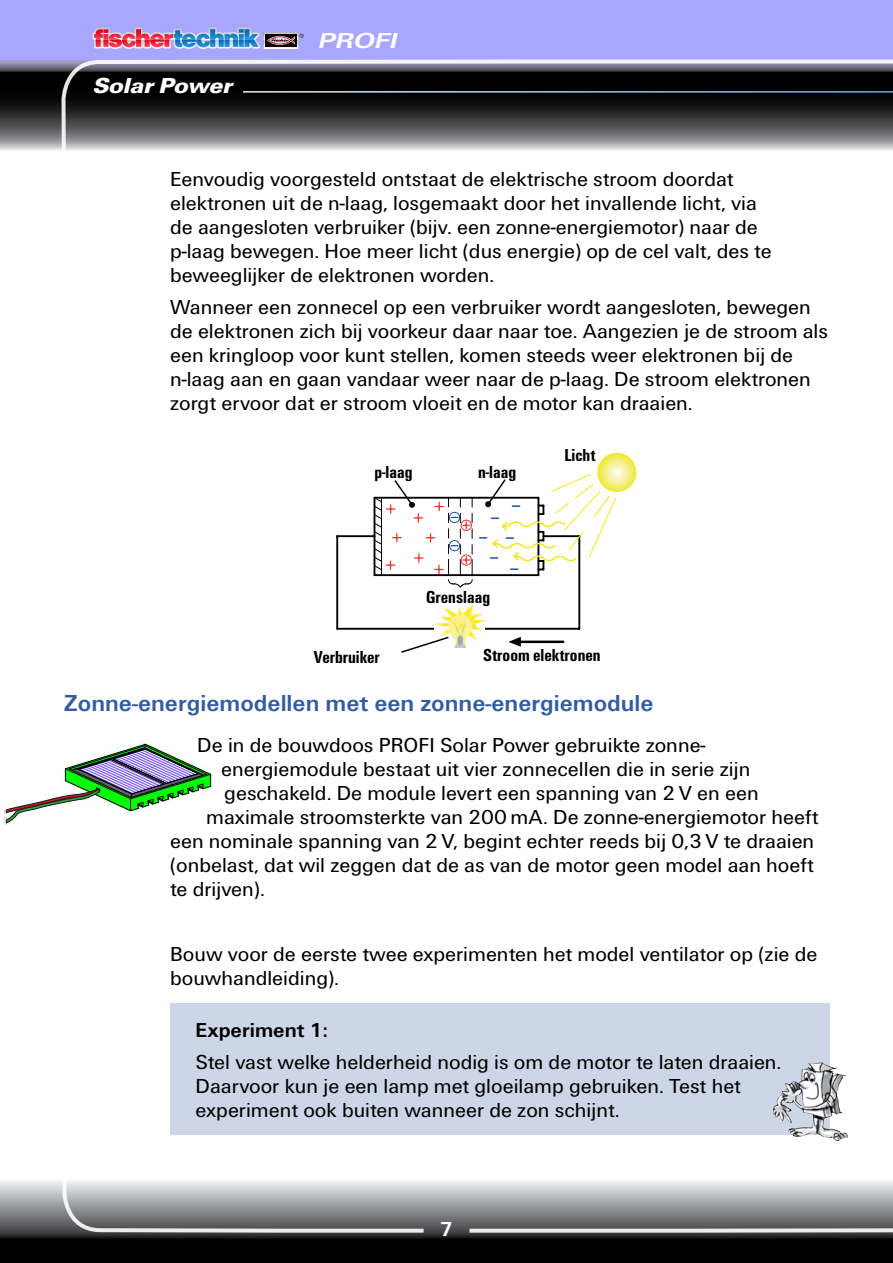
<style>
.page{position:relative;width:893px;height:1263px;background:#fff}
.page>*{position:absolute;margin:0;border:0;box-sizing:border-box;transform-origin:0 0}
.t1{font:700 24px "Fi We";color:#345d9f}
.t2{font:italic 900 22.5px "Fi We";color:#fff;scale:1.1 1}
.t3{font:italic 700 22.5px "Fi We";color:#fff;scale:1.3 1}
.t4{font:21px/24px "Fi We";color:#000}
.t5{font:700 21px "Fi We";color:#000}
.t6{font:700 21px "Fi We";color:#fff}
.t7{font:700 condensed 18px "Fi We";color:#000}
</style>
<div class="page">
<svg style="left:0;top:1181px;width:893px;height:82px;background:#212222"></svg>
<svg style="left:0;top:60px;width:60px;height:90px;background:#424145"></svg>
<div style="left:0;top:0;width:893px;height:60px;background:#a8a6ff"></div>
<svg style="left:298px;top:34px;width:6px;height:12px"></svg>
<svg style="left:92px;top:28px;width:168px;height:21px"></svg>
<svg style="left:264px;top:32px;width:34px;height:17px"></svg>
<svg style="left:60px;top:59px;width:833px;height:91px;background:#48484c"></svg>
<hr style="left:243px;top:91px;width:650px;height:2px;background:#fff">
<svg style="left:60px;top:1181px;width:368px;height:63px;background:#8a8b8d"></svg>
<svg style="left:465px;top:1181px;width:428px;height:63px;background:#8a8b8d"></svg>
<div style="left:170px;top:1004px;width:659px;height:131px;background:#ccd6e7"></div>
<hr style="left:337px;top:628px;width:99px;height:2px;background:#000">
<hr style="left:484px;top:628px;width:95px;height:2px;background:#000">
<hr style="left:578px;top:536px;width:2px;height:93px;background:#000">
<hr style="left:336px;top:536px;width:2px;height:93px;background:#000">
<hr style="left:337px;top:535px;width:37px;height:2px;background:#000">
<hr style="left:537px;top:498px;width:2px;height:77px;background:#000">
<hr style="left:374px;top:497px;width:164px;height:2px;background:#000">
<hr style="left:374px;top:574px;width:164px;height:2px;background:#000">
<svg style="left:598px;top:453px;width:38px;height:38px"></svg>
<div style="left:597px;top:453px;width:39px;height:39px;border:1px solid #efe922;border-radius:50%"></div>
<hr style="left:513px;top:641px;width:50px;height:2px;background:#000">
<svg style="left:509px;top:637px;width:12px;height:10px"></svg>
<img style="left:439px;top:604px;width:46px;height:26px">
<svg style="left:399px;top:619px;width:85px;height:34px"></svg>
<svg style="left:373px;top:480px;width:100px;height:108px"></svg>
<svg style="left:480px;top:473px;width:137px;height:97px"></svg>
<img style="left:5px;top:743px;width:172px;height:81px">
<img style="left:773px;top:1062px;width:75px;height:79px">
<p class="t2" style="left:92px;top:73px;width:134px">SolarPower</p>
<p class="t3" style="left:317px;top:28px;width:67px">PROFI</p>
<p class="t4" style="left:170px;top:167px;width:603px">Eenvoudig voorgesteld ontstaat de elektrische stroom doordat elektronen uit de n-laag, losgemaakt door het invallende licht, via de aangesloten verbruiker (bijv. een zonne-energiemotor) naar de p-laag bewegen. Hoe meer licht (dus energie) op de cel valt, des te beweeglijker de elektronen worden.</p>
<p class="t4" style="left:170px;top:296px;width:659px">Wanneer een zonnecel op een verbruiker wordt aangesloten, bewegen de elektronen zich bij voorkeur daar naar toe. Aangezien je de stroom als een kringloop voor kunt stellen, komen steeds weer elektronen bij de n-laag aan en gaan vandaar weer naar de p-laag. De stroom elektronen zorgt ervoor dat er stroom vloeit en de motor kan draaien.</p>
<p class="t7" style="left:374px;top:461px;width:39px">p-laag</p>
<p class="t7" style="left:478px;top:461px;width:40px">n-laag</p>
<p class="t7" style="left:426px;top:586px;width:66px">Grenslaag</p>
<p class="t7" style="left:565px;top:444px;width:32px">Licht</p>
<p class="t7" style="left:314px;top:646px;width:67px">Verbruiker</p>
<p class="t7" style="left:483px;top:645px;width:119px">Stroom elektronen</p>
<p class="t1" style="left:64px;top:689px;width:591px">Zonne-energiemodellen met een zonne-energiemodule</p>
<p class="t4" style="left:197px;top:733px;width:510px">De in de bouwdoos PROFI Solar Power gebruikte zonne-</p>
<p class="t4" style="left:221px;top:757px;width:531px">energiemodule bestaat uit vier zonnecellen die in serie zijn</p>
<p class="t4" style="left:224px;top:781px;width:536px">geschakeld. De module levert een spanning van 2 V en een</p>
<p class="t4" style="left:206px;top:805px;width:614px">maximale stroomsterkte van 200 mA. De zonne-energiemotor heeft</p>
<p class="t4" style="left:170px;top:829px;width:646px">een nominale spanning van 2 V, begint echter reeds bij 0,3 V te draaien</p>
<p class="t4" style="left:170px;top:853px;width:645px">(onbelast, dat wil zeggen dat de as van de motor geen model aan hoeft</p>
<p class="t4" style="left:170px;top:877px;width:96px">te drijven).</p>
<p class="t4" style="left:170px;top:942px;width:649px">Bouw voor de eerste twee experimenten het model ventilator op (zie de bouwhandleiding).</p>
<p class="t5" style="left:196px;top:1018px;width:134px">Experiment 1:</p>
<p class="t4" style="left:196px;top:1050px;width:587px">Stel vast welke helderheid nodig is om de motor te laten draaien.<br>Daarvoor kun je een lamp met gloeilamp gebruiken. Test het experiment ook buiten wanneer de zon schijnt.</p>
<p class="t6" style="left:440px;top:1217px;width:15px">7</p>
</div>
